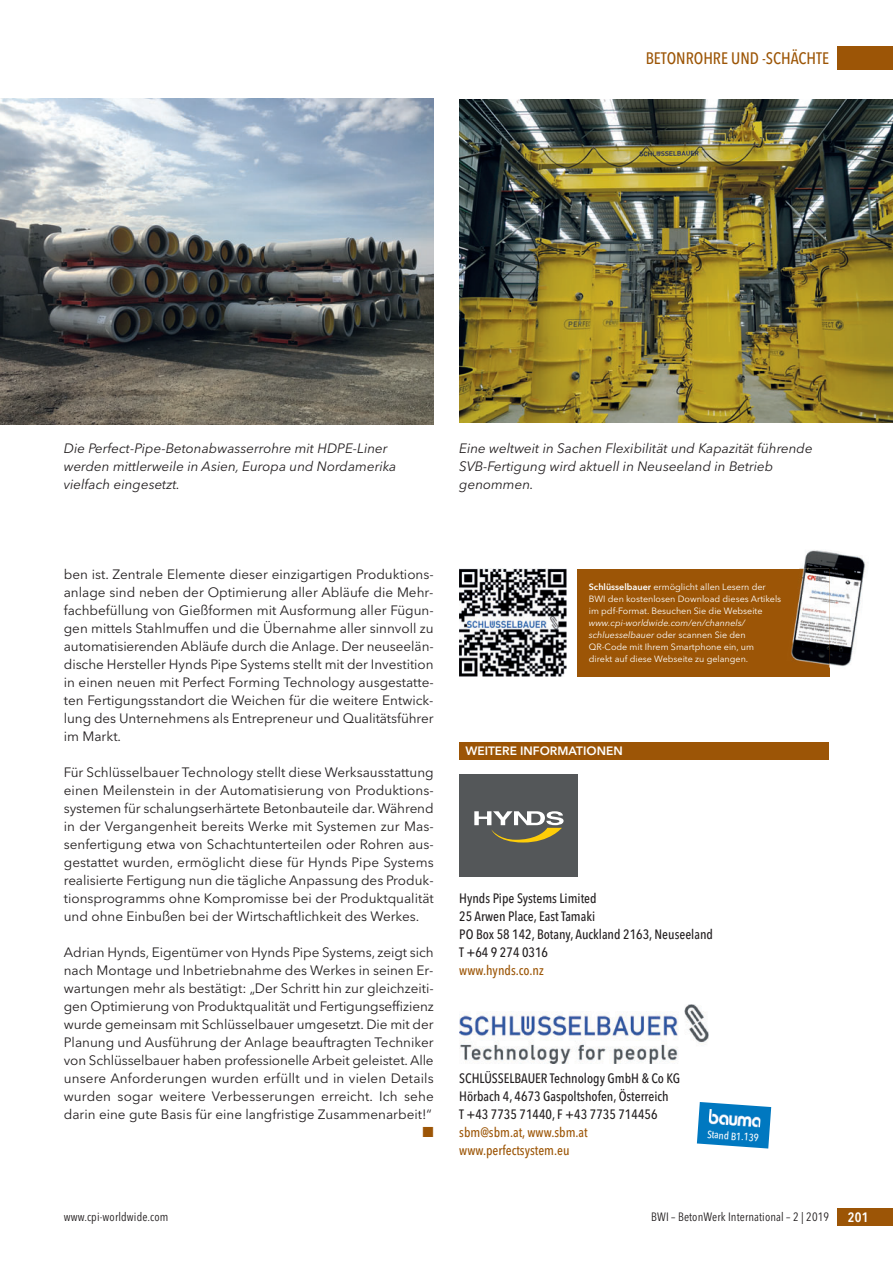
<style>
.page{position:relative;width:893px;height:1263px;background:#fff}
.page>*{position:absolute;margin:0;border:0;box-sizing:border-box;transform-origin:0 0}
.t1{font:500 16.5px "Avenir Next Condensed";color:#9c5506}
.t2{font:13.5px/18px "Avenir Next";color:#231f20;text-align:justify}
.t3{font:italic 13.5px/18px "Avenir Next";color:#231f20}
.t4{font:500 13.5px/18px "Avenir Next Condensed";color:#231f20}
.t5{font:500 13.5px/18px "Avenir Next Condensed";color:#9c5506}
.t6{font:600 13.5px "Avenir Next Condensed";color:#fff}
.t7{font:13.5px "European Pi Three";color:#9c5506}
.t8{font:12px "Avenir Next Condensed";letter-spacing:.01em;color:#231f20}
.t9{font:600 12px "Avenir Next";color:#fff}
.t10{font:500 10.5px "Avenir Next Condensed";color:#fff}
.t11{font:9px/12px "Avenir Next";color:#fff}
.s1{font-weight:600}
.s2{font-style:italic}
</style>
<div class="page">
<div style="left:838px;top:47px;width:55px;height:23px;background:#9c5506"></div>
<div style="left:838px;top:1208px;width:55px;height:18px;background:#9c5506"></div>
<div style="left:459px;top:743px;width:370px;height:17px;background:#9c5506"></div>
<div style="left:460px;top:774px;width:118px;height:102px;background:#545759"></div>
<svg style="left:474px;top:811px;width:90px;height:31px"></svg>
<svg style="left:697px;top:1102px;width:74px;height:46px;background:#2d90cb"></svg>
<img style="left:708px;top:1109px;width:53px;height:19px">
<img style="left:459px;top:1004px;width:249px;height:59px">
<div style="left:577px;top:569px;width:252px;height:107px;background:#9c5506"></div>
<img style="left:459px;top:569px;width:107px;height:107px">
<img style="left:799px;top:550px;width:67px;height:121px">
<img style="left:791px;top:569px;width:38px;height:98px">
<img style="left:0;top:99px;width:434px;height:325px">
<img style="left:459px;top:100px;width:434px;height:323px">
<p class="t1" style="left:646px;top:51px;width:185px">BETONROHRE UND -SCHÄCHTE</p>
<p class="t3" style="left:64px;top:440px;width:334px">Die Perfect-Pipe-Betonabwasserrohre mit HDPE-Liner werden mittlerweile in Asien, Europa und Nordamerika vielfach eingesetzt.</p>
<p class="t3" style="left:459px;top:440px;width:355px">Eine weltweit in Sachen Flexibilität und Kapazität führende<br>SVB-Fertigung wird aktuell in Neuseeland in Betrieb genommen.</p>
<p class="t2" style="left:64px;top:566px;width:371px">ben ist. Zentrale Elemente dieser einzigartigen Produktions&shy;anlage sind neben der Optimierung aller Abläufe die Mehr&shy;fachbefüllung von Gießformen mit Ausformung aller Fügun&shy;gen mittels Stahlmuffen und die Übernahme aller sinnvoll zu automatisierenden Abläufe durch die Anlage. Der neuseelän&shy;dische Hersteller Hynds Pipe Systems stellt mit der Investition in einen neuen mit Perfect Forming Technology ausgestatte&shy;ten Fertigungsstandort die Weichen für die weitere Entwick&shy;lung des Unternehmens als Entrepreneur und Qualitätsführer im Markt.</p>
<p class="t2" style="left:64px;top:764px;width:371px">Für Schlüsselbauer Technology stellt diese Werksausstattung einen Meilenstein in der Automatisierung von Produktions&shy;systemen für schalungserhärtete Betonbauteile dar. Während in der Vergangenheit bereits Werke mit Systemen zur Mas&shy;senfertigung etwa von Schachtunterteilen oder Rohren aus&shy;gestattet wurden, ermöglicht diese für Hynds Pipe Systems realisierte Fertigung nun die tägliche Anpassung des Produk&shy;tionsprogramms ohne Kompromisse bei der Produktqualität und ohne Einbußen bei der Wirtschaftlichkeit des Werkes.</p>
<p class="t2" style="left:64px;top:944px;width:371px">Adrian Hynds, Eigentümer von Hynds Pipe Systems, zeigt sich nach Montage und Inbetriebnahme des Werkes in seinen Er&shy;wartungen mehr als bestätigt: „Der Schritt hin zur gleichzeiti&shy;gen Optimierung von Produktqualität und Fertigungseffizienz wurde gemeinsam mit Schlüsselbauer umgesetzt. Die mit der Planung und Ausführung der Anlage beauftragten Techniker von Schlüsselbauer haben professionelle Arbeit geleistet. Alle unsere Anforderungen wurden erfüllt und in vielen Details wurden sogar weitere Verbesserungen erreicht. Ich sehe darin eine gute Basis für eine langfristige Zusammenarbeit!“</p>
<p class="t7" style="left:422px;top:1124px;width:13px">-</p>
<p class="t11" style="left:589px;top:581px;width:194px"><span class="s1">Schlüsselbauer</span> ermöglicht allen Lesern der<br>BWI den kostenlosen Download dieses Artikels im pdf-Format. Besuchen Sie die Webseite</p>
<p class="t11" style="left:589px;top:617px;width:167px"><span class="s2">www.cpi-worldwide.com/en/channels/ schluesselbauer</span> oder scannen Sie den QR-Code mit Ihrem Smartphone ein, um direkt auf diese Web seite zu gelangen.</p>
<p class="t9" style="left:465px;top:746px;width:159px">WEITERE INFORMATIONEN</p>
<p class="t4" style="left:459px;top:890px;width:255px">Hynds Pipe Systems Limited<br>25 Arwen Place, East Tamaki<br>PO Box 58 142, Botany, Auckland 2163, Neuseeland<br>T +64 9 274 0316</p>
<p class="t5" style="left:459px;top:962px;width:86px">www.hynds.co.nz</p>
<p class="t4" style="left:459px;top:1070px;width:222px">SCHLÜSSELBAUER Technology GmbH &amp; Co KG<br>Hörbach 4, 4673 Gaspoltshofen, Österreich<br>T +43 7735 71440, F +43 7735 714456</p>
<p class="t5" style="left:459px;top:1124px;width:130px">sbm@sbm.at, www.sbm.at www.perfectsystem.eu</p>
<p class="t10" style="left:707px;top:1130px;width:53px;rotate:4deg">Stand B1.139</p>
<p class="t8" style="left:64px;top:1211px;width:106px">www.cpi-worldwide.com</p>
<p class="t8" style="left:651px;top:1211px;width:179px">BWI – BetonWerk International – 2 | 2019</p>
<p class="t6" style="left:848px;top:1209px;width:22px">201</p>
</div>
